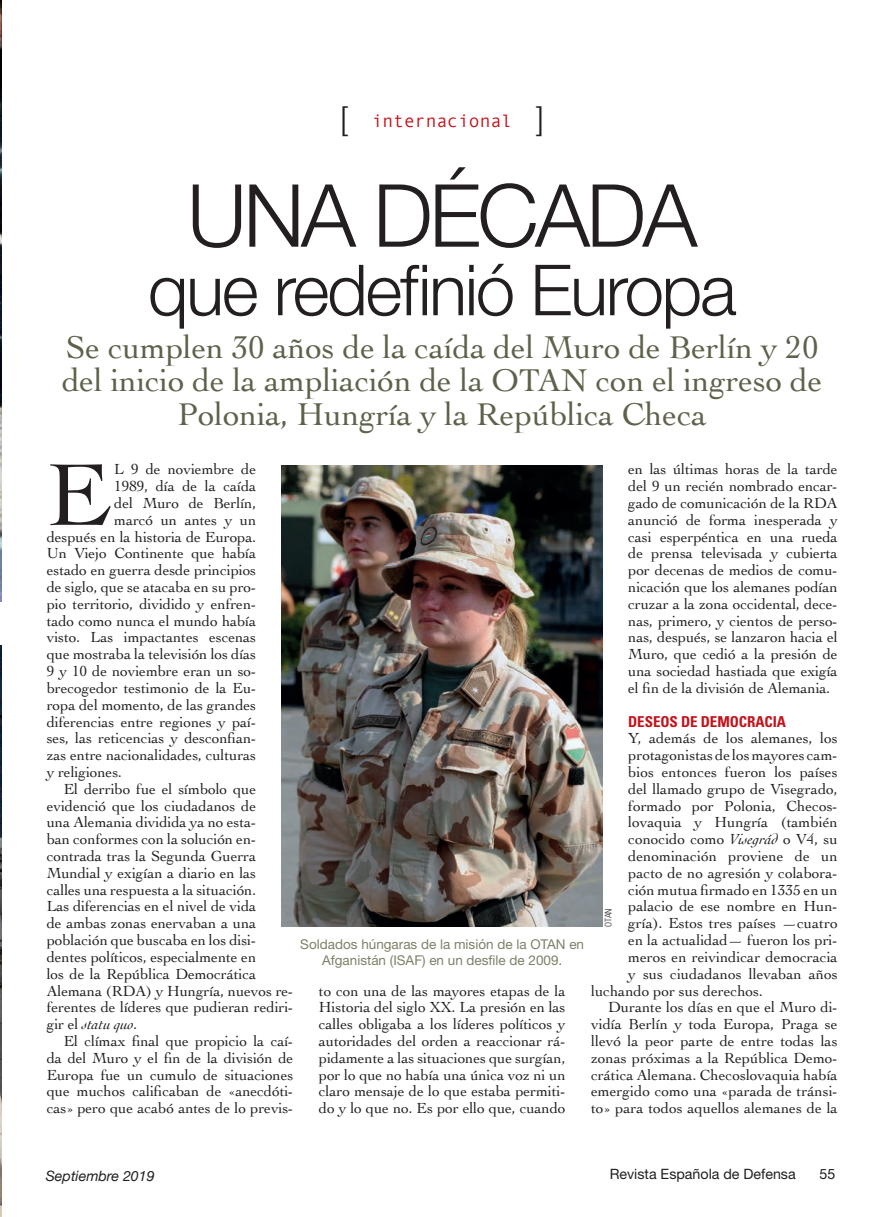
<style>
.page{position:relative;width:893px;height:1217px;background:#fff}
.page>*{position:absolute;margin:0;border:0;box-sizing:border-box;transform-origin:0 0}
.Texto_general{font:92.4px "Cochin";color:#231f20}
.Título_B{font:300 87px "Helvetica Neue";letter-spacing:-.04em;color:#231f20}
.Título_B-2{font:300 70.5px "Helvetica Neue";letter-spacing:-.03em;color:#231f20}
.Título_B-3{font:33px/33.8px "Cochin";letter-spacing:-.005em;color:#60614b;text-align:center}
.t1{font:300 33px "Helvetica Neue";color:#231f20}
.t2{font:18px "Monotypecom";color:#c4121a}
.Texto_general-2{font:15.3px/16.8px "Cochin";letter-spacing:-.005em;color:#231f20;text-align:justify}
.Ladillo{font:700 condensed 15px "Univers";letter-spacing:-.005em;color:#c4121a}
.t3{font:14.25px "Helvetica Neue";color:#231f20}
.t4{font:italic 14.25px "Helvetica Neue";color:#231f20}
.Pie_de_foto{font:13.5px/15.8px "Helvetica Neue";color:#7f7f69;text-align:center}
.Crédito_foto{font:300 condensed 9px "Univers";color:#231f20}
.s1{font-family:"Helvetica Neue";font-weight:300;font-size:33px;color:#231f20}
.s2{font-style:italic}
</style>
<div class="page">
<img style="left:0;top:0;width:1px;height:601px">
<img style="left:282px;top:466px;width:321px;height:460px">
<img style="left:0;top:645px;width:1px;height:571px">
<p class="t1" style="left:340px;top:91px;width:9px">[</p>
<p class="t2" style="left:372px;top:110px;width:174px">internacional <span class="s1">]</span></p>
<p class="Título_B" style="left:187px;top:145px;width:512px">UNA DÉCADA</p>
<p class="Título_B-2" style="left:148px;top:233px;width:590px">que redefinió Europa</p>
<p class="Título_B-3" style="left:62px;top:328px;width:762px">Se cumplen 30 años de la caída del Muro de Berlín y 20 del inicio de la ampliación de la OTAN con el ingreso de<br>Polonia, Hungría y la República Checa</p>
<p class="Texto_general" style="left:47px;top:432px;width:65px">E</p>
<p class="Texto_general-2" style="left:114px;top:460px;width:144px">L 9 de noviembre de</p>
<p class="Texto_general-2" style="left:114px;top:477px;width:144px">1989, día de la caída</p>
<p class="Texto_general-2" style="left:114px;top:494px;width:144px">del Muro de Berlín,</p>
<p class="Texto_general-2" style="left:114px;top:510px;width:144px">marcó un antes y un</p>
<p class="Texto_general-2" style="left:47px;top:527px;width:211px">después en la historia de Europa.</p>
<p class="Texto_general-2" style="left:47px;top:544px;width:211px">Un Viejo Continente que había</p>
<p class="Texto_general-2" style="left:47px;top:561px;width:211px">estado en guerra desde principios</p>
<p class="Texto_general-2" style="left:47px;top:578px;width:211px">de siglo, que se atacaba en su pro-</p>
<p class="Texto_general-2" style="left:47px;top:594px;width:211px">pio territorio, dividido y enfren-</p>
<p class="Texto_general-2" style="left:47px;top:611px;width:211px">tado como nunca el mundo había</p>
<p class="Texto_general-2" style="left:47px;top:628px;width:211px">visto. Las impactantes escenas</p>
<p class="Texto_general-2" style="left:47px;top:645px;width:211px">que mostraba la televisión los días</p>
<p class="Texto_general-2" style="left:47px;top:662px;width:211px">9 y 10 de noviembre eran un so-</p>
<p class="Texto_general-2" style="left:47px;top:678px;width:211px">brecogedor testimonio de la Eu-</p>
<p class="Texto_general-2" style="left:47px;top:695px;width:211px">ropa del momento, de las grandes</p>
<p class="Texto_general-2" style="left:47px;top:712px;width:211px">diferencias entre regiones y paí-</p>
<p class="Texto_general-2" style="left:47px;top:729px;width:211px">ses, las reticencias y desconfian-</p>
<p class="Texto_general-2" style="left:47px;top:746px;width:211px">zas entre nacionalidades, culturas</p>
<p class="Texto_general-2" style="left:47px;top:762px;width:77px">y religiones.</p>
<p class="Texto_general-2" style="left:47px;top:779px;width:248px;text-align:left;text-indent:17px">El derribo fue el símbolo que evidenció que los ciudadanos de<br>una Alemania dividida ya no esta-<br>ban conformes con la solución en&shy;contrada tras la Segunda Guerra<br>Mundial y exigían a diario en las calles una respuesta a la situación.<br>Las diferencias en el nivel de vida<br>de ambas zonas enervaban a una población que buscaba en los disi&shy;dentes políticos, especialmente en<br>los de la República Democrática<br>Alemana (RDA) y Hungría, nuevos re&shy;ferentes de líderes que pudieran rediri&shy;gir el <span class="s2">statu quo</span>.</p>
<p class="Texto_general-2" style="left:47px;top:1031px;width:248px;text-indent:17px">El clímax final que propicio la caí&shy;da del Muro y el fin de la división de Europa fue un cumulo de situaciones que muchos calificaban de «anecdóti&shy;cas» pero que acabó antes de lo previs-</p>
<p class="Texto_general-2" style="left:628px;top:460px;width:211px">en las últimas horas de la tarde del 9 un recién nombrado encar&shy;gado de comunicación de la RDA anunció de forma inesperada y casi esperpéntica en una rueda de prensa televisada y cubierta por decenas de medios de comu&shy;nicación que los alemanes podían cruzar a la zona occidental, dece&shy;nas, primero, y cientos de perso&shy;nas, después, se lanzaron hacia el Muro, que cedió a la presión de una sociedad hastiada que exigía el fin de la división de Alemania.</p>
<p class="Ladillo" style="left:628px;top:711px;width:159px">DESEOS DE DEMOCRACIA</p>
<p class="Texto_general-2" style="left:628px;top:729px;width:211px">Y, además de los alemanes, los</p>
<p class="Texto_general-2" style="left:628px;top:746px;width:211px">protagonistas de los mayores cam-</p>
<p class="Texto_general-2" style="left:628px;top:762px;width:211px">bios entonces fueron los países</p>
<p class="Texto_general-2" style="left:628px;top:779px;width:211px">del llamado grupo de Visegrado,</p>
<p class="Texto_general-2" style="left:628px;top:796px;width:211px">formado por Polonia, Checos-</p>
<p class="Texto_general-2" style="left:628px;top:813px;width:211px">lovaquia y Hungría (también</p>
<p class="Texto_general-2" style="left:628px;top:830px;width:211px">conocido como <span class="s2">Visegrád</span> o V4, su</p>
<p class="Texto_general-2" style="left:628px;top:846px;width:211px">denominación proviene de un</p>
<p class="Texto_general-2" style="left:628px;top:863px;width:211px">pacto de no agresión y colabora-</p>
<p class="Texto_general-2" style="left:628px;top:880px;width:211px">ción mutua firmado en 1335 en un</p>
<p class="Texto_general-2" style="left:628px;top:897px;width:211px">palacio de ese nombre en Hun-</p>
<p class="Texto_general-2" style="left:628px;top:914px;width:211px">gría). Estos tres países —cuatro</p>
<p class="Texto_general-2" style="left:628px;top:930px;width:211px">en la actualidad— fueron los pri-</p>
<p class="Texto_general-2" style="left:628px;top:947px;width:211px">meros en reivindicar democracia</p>
<p class="Texto_general-2" style="left:628px;top:964px;width:211px">y sus ciudadanos llevaban años</p>
<p class="Texto_general-2" style="left:591px;top:981px;width:173px">luchando por sus derechos.</p>
<p class="Texto_general-2" style="left:591px;top:998px;width:248px;text-indent:17px">Durante los días en que el Muro di&shy;vidía Berlín y toda Europa, Praga se llevó la peor parte de entre todas las zonas próximas a la República Demo&shy;crática Alemana. Checoslovaquia había emergido como una «parada de tránsi&shy;to» para todos aquellos alemanes de la</p>
<p class="Crédito_foto" style="left:603px;top:926px;width:20px;rotate:-90deg">OTAN</p>
<p class="Pie_de_foto" style="left:300px;top:935px;width:285px">Soldados húngaras de la misión de la OTAN en<br>Afganistán (ISAF) en un desfile de 2009.</p>
<p class="Texto_general-2" style="left:319px;top:981px;width:248px">to con una de las mayores etapas de la Historia del siglo XX. La presión en las calles obligaba a los líderes políticos y autoridades del orden a reaccionar rá&shy;pidamente a las situaciones que surgían, por lo que no había una única voz ni un claro mensaje de lo que estaba permiti&shy;do y lo que no. Es por ello que, cuando</p>
<p class="t4" style="left:46px;top:1165px;width:111px">Septiembre 2019</p>
<p class="t3" style="left:610px;top:1164px;width:188px">Revista Española de Defensa</p>
<p class="t3" style="left:819px;top:1164px;width:17px">55</p>
</div>
